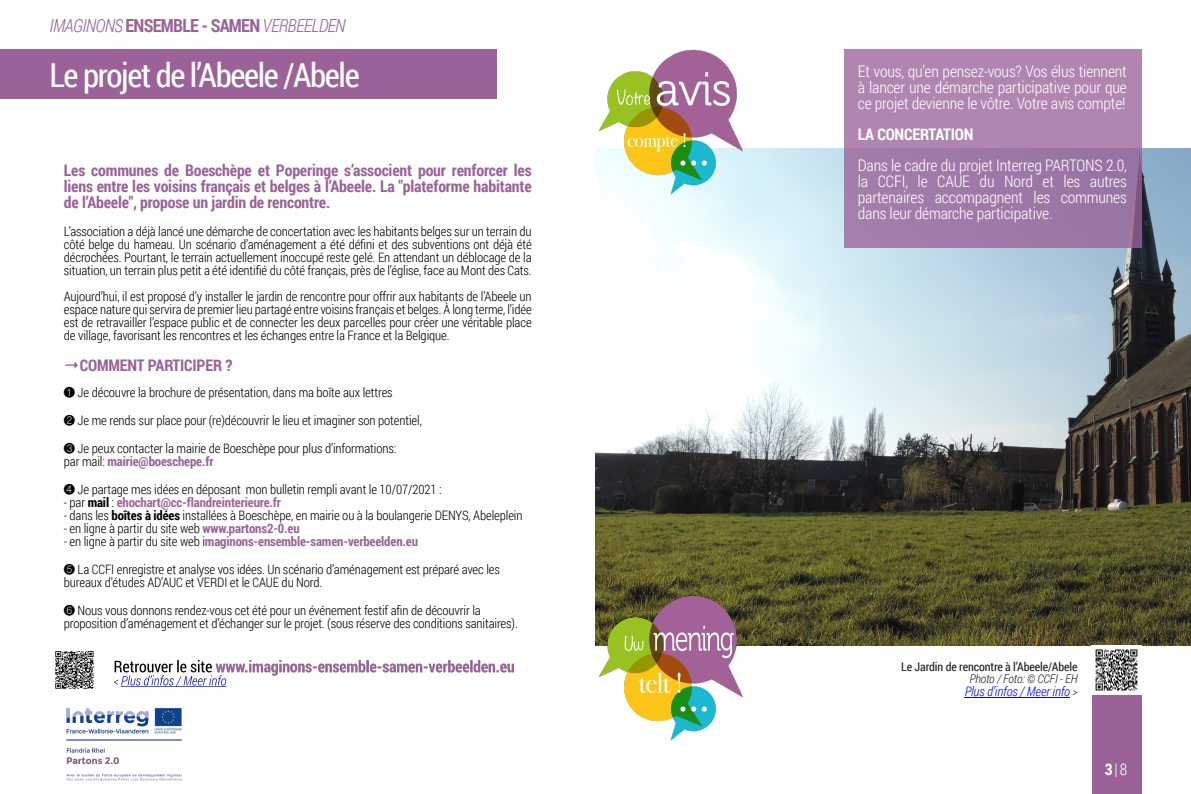
<style>
.page{position:relative;width:1191px;height:794px;background:#fff}
.page>*{position:absolute;margin:0;border:0;box-sizing:border-box;transform-origin:0 0}
.t1{font:33px "Roboto Condensed";letter-spacing:-.04em;color:#fff}
.t2{font:italic 300 18px "Roboto Condensed";letter-spacing:-.04em;color:#9a6298}
.t3{font:300 16px/16px "Roboto Condensed";letter-spacing:-.01em;color:#fff;text-align:justify}
.t4{font:700 16px/16px "Roboto Condensed";letter-spacing:-.01em;color:#9a6298;text-align:justify}
.t5{font:700 16px "Roboto Condensed";letter-spacing:-.01em;color:#fff}
.t6{font:300 13px/13px "Roboto Condensed";letter-spacing:-.01em;color:#000}
.t7{font:700 13px "Roboto Condensed";letter-spacing:-.01em;color:#a46298}
.t8{font:italic 300 13px "Roboto Condensed";letter-spacing:-.01em;color:#00f}
.t9{font:12px "Roboto Condensed";letter-spacing:-.01em;color:#231f20}
.t10{font:italic 300 12px "Roboto Condensed";letter-spacing:-.01em;color:#231f20}
.s1{font-weight:700;font-style:normal}
.s2{font-family:"Lucida Grande"}
.s3{font-family:"Apple SD Gothic Neo"}
.s4{font-weight:700;color:#9a6298}
.s5{font-weight:300;color:#000}
.s6{color:#000}
.s7{font-weight:700}
.s8{font-size:12px;color:#231f20}
</style>
<div class="page">
<div style="left:0;top:50px;width:496px;height:49px;background:#9a6298"></div>
<img style="left:114px;top:660px;width:399px;height:27px">
<img style="left:55px;top:651px;width:39px;height:38px">
<img style="left:66px;top:708px;width:116px;height:74px">
<div style="left:1091px;top:694px;width:50px;height:100px;background:#9a6298"></div>
<img style="left:595px;top:149px;width:596px;height:496px">
<div style="left:843px;top:50px;width:298px;height:198px;background:#a57fab"></div>
<hr style="left:964px;top:696px;width:106px;height:1px;background:#00f">
<img style="left:1095px;top:649px;width:43px;height:42px">
<img style="left:595px;top:50px;width:149px;height:148px">
<img style="left:595px;top:595px;width:149px;height:146px">
<h2 class="t2" style="left:50px;top:13px;width:297px">IMAGINONS <span class="s1">ENSEMBLE - SAMEN</span> VERBEELDEN</h2>
<h1 class="t1" style="left:50px;top:52px;width:312px">Le projet de l’Abeele /Abele</h1>
<p class="t4" style="left:64px;top:162px;width:469px">Les communes de Boeschèpe et Poperinge s’associent pour renforcer les liens entre les voisins français et belges à l’Abeele. La "plateforme habitante de l’Abeele", propose un jardin de rencontre.</p>
<p class="t6" style="left:64px;top:224px;width:469px;text-align:justify">L’association a déjà lancé une démarche de concertation avec les habitants belges sur un terrain du côté belge du hameau. Un scénario d’aménagement a été défini et des subventions ont déjà été décrochées. Pourtant, le terrain actuellement inoccupé reste gelé. En attendant un déblocage de la situation, un terrain plus petit a été identifié du côté français, près de l’église, face au Mont des Cats.</p>
<p class="t6" style="left:64px;top:289px;width:469px;text-align:justify">Aujourd’hui, il est proposé d’y installer le jardin de rencontre pour offrir aux habitants de l’Abeele un espace nature qui servira de premier lieu partagé entre voisins français et belges. À long terme, l’idée est de retravailler l’espace public et de connecter les deux parcelles pour créer une véritable place de village, favorisant les rencontres et les échanges entre la France et la Belgique.</p>
<p class="t4" style="left:64px;top:357px;width:170px"><span class="s2">→</span>COMMENT PARTICIPER ?</p>
<p class="t6" style="left:64px;top:378px;width:359px;line-height:28px"><span class="s3">❶</span> Je découvre la brochure de présentation, dans ma boîte aux lettres<br><span class="s3">❷</span> Je me rends sur place pour (re)découvrir le lieu et imaginer son potentiel,<br><span class="s3">❸</span> Je peux contacter la mairie de Boeschèpe pour plus d’informations:</p>
<p class="t6" style="left:64px;top:447px;width:379px;line-height:28px">par mail: <span class="s4">mairie@boeschepe.fr<br></span><span class="s3">❹</span> Je partage mes idées en déposant mon bulletin rempli avant le 10/07/2021 :</p>
<p class="t7" style="left:64px;top:493px;width:219px"><span class="s5">- par</span> <span class="s6">mail</span> <span class="s5">:</span> ehochart@cc-flandreinterieure.fr</p>
<p class="t6" style="left:64px;top:508px;width:460px">- dans les <span class="s7">boîtes à idées</span> installées à Boeschèpe, en mairie ou à la boulangerie DENYS, Abeleplein</p>
<p class="t6" style="left:64px;top:521px;width:237px">- en ligne à partir du site web <span class="s4">www.partons2-0.eu</span></p>
<p class="t6" style="left:64px;top:527px;width:438px;line-height:28px">- en ligne à partir du site web i<span class="s4">maginons-ensemble-samen-verbeelden.eu<br></span><span class="s3">❺</span> La CCFI enregistre et analyse vos idées. Un scénario d’aménagement est préparé avec les</p>
<p class="t6" style="left:64px;top:568px;width:418px;line-height:28px">bureaux d’études AD’AUC et VERDI et le CAUE du Nord.<br><span class="s3">❻</span> Nous vous donnons rendez-vous cet été pour un événement festif afin de découvrir la</p>
<p class="t6" style="left:64px;top:616px;width:455px">proposition d’aménagement et d’échanger sur le projet. (sous réserve des conditions sanitaires).</p>
<p class="t3" style="left:857px;top:63px;width:271px">Et vous, qu’en pensez-vous? Vos élus tiennent à lancer une démarche participative pour que ce projet devienne le vôtre. Votre avis compte!</p>
<p class="t5" style="left:857px;top:123px;width:117px">LA CONCERTATION</p>
<p class="t3" style="left:857px;top:157px;width:271px">Dans le cadre du projet Interreg PARTONS 2.0, la CCFI, le CAUE du Nord et les autres partenaires accompagnent les communes dans leur démarche participative.</p>
<p class="t9" style="left:901px;top:658px;width:178px">Le Jardin de rencontre à l’Abeele/Abele</p>
<p class="t10" style="left:969px;top:670px;width:110px">Photo / Foto: © CCFI - EH</p>
<p class="t8" style="left:964px;top:682px;width:114px">Plus d’infos / Meer info <span class="s8">&gt;</span></p>
<p class="t3" style="left:1104px;top:761px;width:24px"><span class="s7">3</span>|8</p>
</div>
